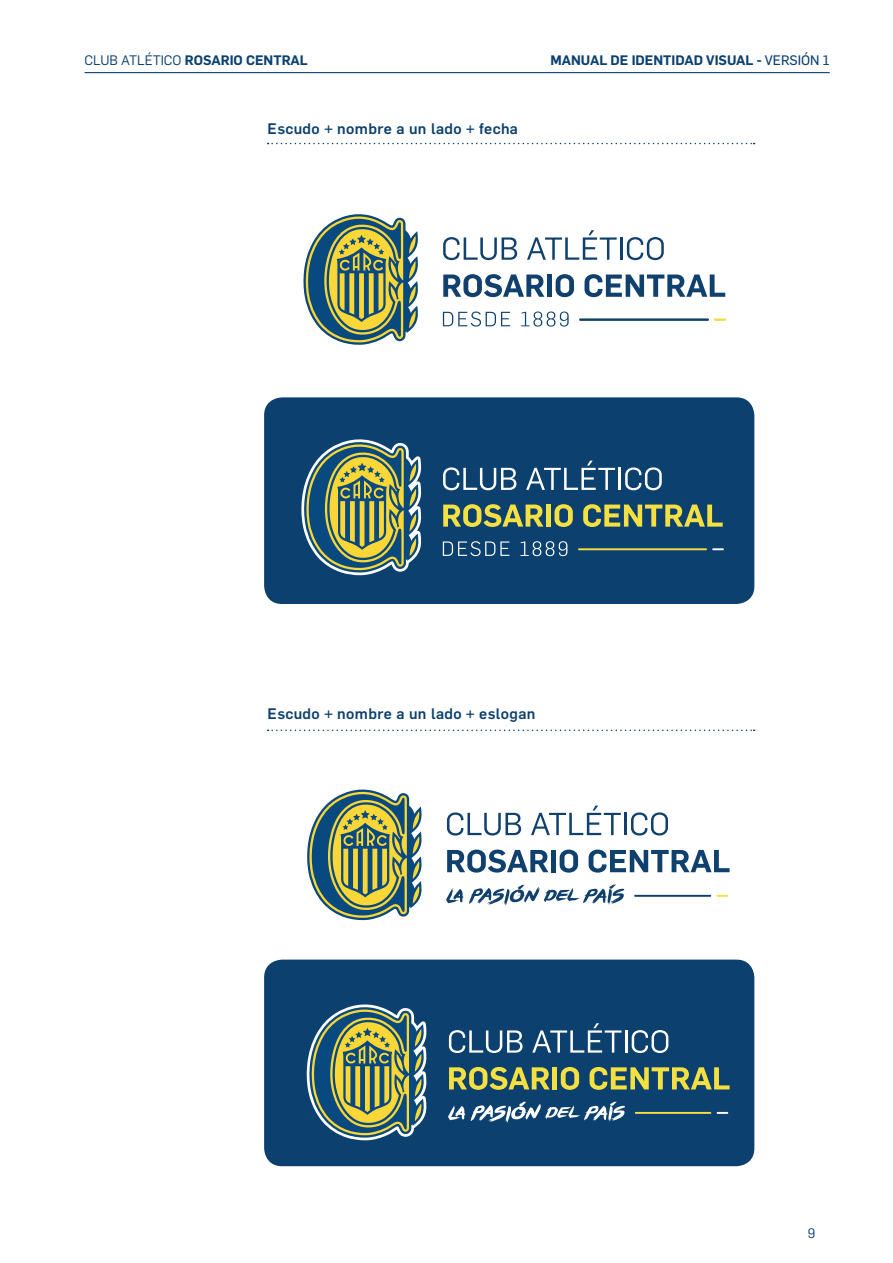
<style>
.page{position:relative;width:893px;height:1263px;background:#fff}
.page>*{position:absolute;margin:0;border:0;box-sizing:border-box;transform-origin:0 0}
.t1{font:500 15px "Flama";letter-spacing:.025em;color:#0c406e}
.t2{font:600 13.5px "Flama";color:#0c406e}
.t3{font:13.5px "Flama";color:#0c406e}
.s1{font-weight:400}
.s2{font-family:"Flama Basic";font-weight:400}
</style>
<div class="page">
<hr style="left:85px;top:72px;width:745px;height:1px;background:#0c406e">
<div style="left:264px;top:397px;width:490px;height:207px;background:#0c406e;border-radius:18px"></div>
<div style="left:264px;top:959px;width:490px;height:207px;background:#0c406e;border-radius:18px"></div>
<svg style="left:443px;top:237px;width:74px;height:23px"></svg>
<svg style="left:527px;top:230px;width:90px;height:30px"></svg>
<hr style="left:620px;top:237px;width:2px;height:23px;background:#10406e">
<svg style="left:627px;top:237px;width:37px;height:23px"></svg>
<svg style="left:443px;top:274px;width:101px;height:23px"></svg>
<div style="left:547px;top:274px;width:5px;height:23px;background:#10406e"></div>
<svg style="left:556px;top:274px;width:18px;height:23px"></svg>
<svg style="left:584px;top:274px;width:141px;height:23px"></svg>
<hr style="left:579px;top:318px;width:130px;height:3px;background:#10406e">
<svg style="left:714px;top:318px;width:12px;height:3px"></svg>
<svg style="left:443px;top:311px;width:67px;height:16px"></svg>
<svg style="left:521px;top:311px;width:48px;height:16px"></svg>
<svg style="left:268px;top:143px;width:487px;height:1px"></svg>
<svg style="left:443px;top:467px;width:73px;height:23px"></svg>
<svg style="left:526px;top:461px;width:89px;height:29px"></svg>
<hr style="left:618px;top:468px;width:3px;height:22px;background:#fff">
<svg style="left:625px;top:467px;width:37px;height:23px"></svg>
<svg style="left:443px;top:504px;width:100px;height:23px"></svg>
<div style="left:546px;top:504px;width:5px;height:23px;background:#f4e041"></div>
<svg style="left:554px;top:504px;width:19px;height:23px"></svg>
<svg style="left:583px;top:504px;width:140px;height:23px"></svg>
<hr style="left:578px;top:548px;width:129px;height:2px;background:#f3df43">
<svg style="left:712px;top:548px;width:12px;height:2px"></svg>
<svg style="left:443px;top:541px;width:66px;height:15px"></svg>
<svg style="left:520px;top:541px;width:47px;height:15px"></svg>
<svg style="left:447px;top:812px;width:74px;height:23px"></svg>
<svg style="left:531px;top:805px;width:90px;height:30px"></svg>
<hr style="left:624px;top:813px;width:3px;height:22px;background:#10406e">
<svg style="left:631px;top:812px;width:37px;height:23px"></svg>
<svg style="left:447px;top:849px;width:101px;height:24px"></svg>
<div style="left:551px;top:850px;width:5px;height:22px;background:#10406e"></div>
<svg style="left:560px;top:849px;width:18px;height:24px"></svg>
<svg style="left:589px;top:849px;width:141px;height:24px"></svg>
<hr style="left:634px;top:895px;width:77px;height:2px;background:#10406e">
<svg style="left:716px;top:895px;width:12px;height:2px"></svg>
<svg style="left:446px;top:884px;width:178px;height:21px"></svg>
<svg style="left:449px;top:1030px;width:73px;height:23px"></svg>
<svg style="left:532px;top:1023px;width:89px;height:29px"></svg>
<hr style="left:625px;top:1030px;width:2px;height:22px;background:#fff">
<svg style="left:632px;top:1030px;width:36px;height:23px"></svg>
<svg style="left:449px;top:1067px;width:101px;height:23px"></svg>
<div style="left:552px;top:1067px;width:5px;height:22px;background:#f4e041"></div>
<svg style="left:561px;top:1067px;width:18px;height:23px"></svg>
<svg style="left:590px;top:1067px;width:140px;height:23px"></svg>
<hr style="left:635px;top:1112px;width:76px;height:2px;background:#f3df43">
<svg style="left:717px;top:1112px;width:11px;height:2px"></svg>
<svg style="left:471px;top:1101px;width:154px;height:22px"></svg>
<svg style="left:448px;top:1105px;width:17px;height:15px"></svg>
<svg style="left:268px;top:729px;width:487px;height:2px"></svg>
<svg style="left:303px;top:214px;width:115px;height:131px"></svg>
<svg style="left:301px;top:439px;width:121px;height:136px"></svg>
<svg style="left:307px;top:789px;width:115px;height:131px"></svg>
<svg style="left:306px;top:1004px;width:121px;height:136px"></svg>
<p class="t2" style="left:85px;top:51px;width:225px"><span class="s1">CLUB ATLÉTICO</span> ROSARIO CENTRAL</p>
<p class="t2" style="left:550px;top:51px;width:281px">MANUAL DE IDENTIDAD VISUAL - <span class="s2">VERSIÓN 1</span></p>
<p class="t1" style="left:268px;top:118px;width:252px">Escudo + nombre a un lado + fecha</p>
<p class="t1" style="left:268px;top:703px;width:269px">Escudo + nombre a un lado + eslogan</p>
<p class="t3" style="left:808px;top:1223px;width:9px">9</p>
</div>
